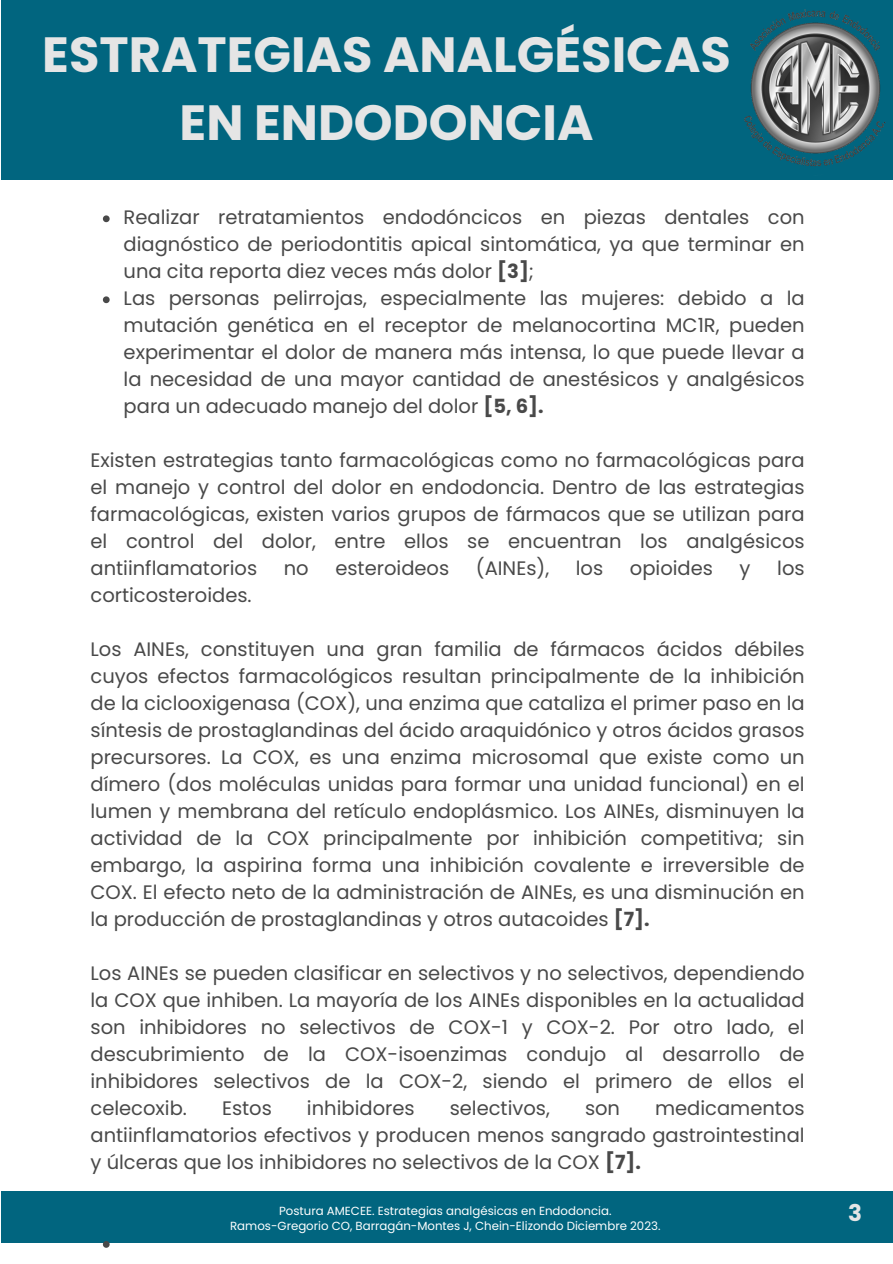
<style>
.page{position:relative;width:893px;height:1264px;background:#fff}
.page>*{position:absolute;margin:0;border:0;box-sizing:border-box;transform-origin:0 0}
.t1{font:700 49.5px/68.6px "Poppins";color:#e5e5e5;text-align:center}
.t2{font:700 22.95px "Poppins";color:#e5e5e5}
.t3{font:19.5px/27px "Poppins";color:#494949;text-align:justify}
.t4{font:11.7px "Poppins";color:#fff}
.s1{font-weight:700}
</style>
<div class="page">
<div style="left:1px;top:0;width:891px;height:179px;background:#01657f"></div>
<div style="left:1px;top:1191px;width:891px;height:52px;background:#01657f"></div>
<img style="left:737px;top:9px;width:155px;height:171px">
<svg style="left:103px;top:215px;width:7px;height:7px"></svg>
<svg style="left:103px;top:296px;width:7px;height:7px"></svg>
<svg style="left:103px;top:1241px;width:7px;height:6px"></svg>
<p class="t1" style="left:42px;top:20px;width:690px">ESTRATEGIAS ANALGÉSICAS<br>EN ENDODONCIA</p>
<p class="t3" style="left:124px;top:204px;width:682px">Realizar retratamientos endodóncicos en piezas dentales con diagnóstico de periodontitis apical sintomática, ya que terminar en una cita reporta diez veces más dolor <span class="s1">[3]</span>;</p>
<p class="t3" style="left:124px;top:285px;width:682px">Las personas pelirrojas, especialmente las mujeres: debido a la mutación genética en el receptor de melanocortina MC1R, pueden experimentar el dolor de manera más intensa, lo que puede llevar a la necesidad de una mayor cantidad de anestésicos y analgésicos para un adecuado manejo del dolor <span class="s1">[5, 6].</span></p>
<p class="t3" style="left:90px;top:447px;width:715px">Existen estrategias tanto farmacológicas como no farmacológicas para el manejo y control del dolor en endodoncia. Dentro de las estrategias farmacológicas, existen varios grupos de fármacos que se utilizan para el control del dolor, entre ellos se encuentran los analgésicos antiinflamatorios</p>
<p class="t3" style="left:284px;top:555px;width:26px">no</p>
<p class="t3" style="left:335px;top:555px;width:115px">esteroideos</p>
<p class="t3" style="left:476px;top:555px;width:75px">(AINEs),</p>
<p class="t3" style="left:575px;top:555px;width:29px">los</p>
<p class="t3" style="left:630px;top:555px;width:85px">opioides</p>
<p class="t3" style="left:739px;top:555px;width:12px">y</p>
<p class="t3" style="left:777px;top:555px;width:29px">los</p>
<p class="t3" style="left:90px;top:582px;width:163px">corticosteroides.</p>
<p class="t3" style="left:90px;top:636px;width:715px">Los AINEs, constituyen una gran familia de fármacos ácidos débiles cuyos efectos farmacológicos resultan principalmente de la inhibición de la ciclooxigenasa (COX), una enzima que cataliza el primer paso en la síntesis de prostaglandinas del ácido araquidónico y otros ácidos grasos precursores. La COX, es una enzima microsomal que existe como un dímero (dos moléculas unidas para formar una unidad funcional) en el lumen y membrana del retículo endoplásmico. Los AINEs, disminuyen la actividad de la COX principalmente por inhibición competitiva; sin embargo, la aspirina forma una inhibición covalente e irreversible de COX. El efecto neto de la administración de AINEs, es una disminución en la producción de prostaglandinas y otros autacoides <span class="s1">[7].</span></p>
<p class="t3" style="left:90px;top:959px;width:715px">Los AINEs se pueden clasificar en selectivos y no selectivos, dependiendo la COX que inhiben. La mayoría de los AINEs disponibles en la actualidad son inhibidores no selectivos de COX-1 y COX-2. Por otro lado, el descubrimiento de la COX-isoenzimas condujo al desarrollo de inhibidores selectivos de la COX-2, siendo el primero de ellos el celecoxib.</p>
<p class="t3" style="left:90px;top:1094px;width:715px;text-indent:564px">medicamentos antiinflamatorios efectivos y producen menos sangrado gastrointestinal y úlceras que los inhibidores no selectivos de la COX <span class="s1">[7].</span></p>
<p class="t3" style="left:222px;top:1094px;width:51px">Estos</p>
<p class="t3" style="left:307px;top:1094px;width:109px">inhibidores</p>
<p class="t3" style="left:449px;top:1094px;width:102px">selectivos,</p>
<p class="t3" style="left:585px;top:1094px;width:37px">son</p>
<p class="t4" style="left:279px;top:1202px;width:334px">Postura AMECEE. Estrategias analgésicas en Endodoncia.</p>
<p class="t2" style="left:848px;top:1196px;width:15px">3</p>
<p class="t4" style="left:230px;top:1217px;width:432px">Ramos-Gregorio CO, Barragán-Montes J, Chein-Elizondo Diciembre 2023.</p>
</div>
